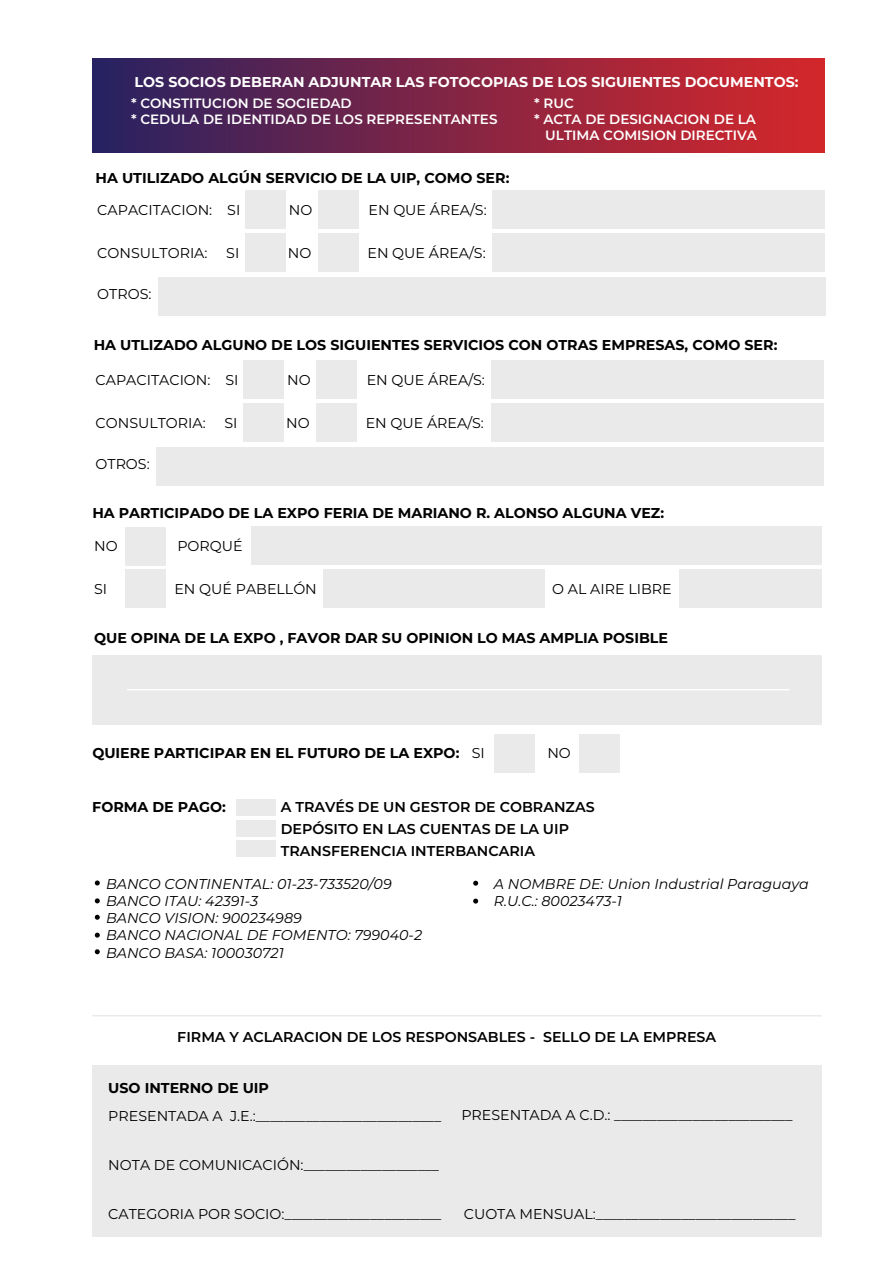
<style>
.page{position:relative;width:893px;height:1263px;background:#fff}
.page>*{position:absolute;margin:0;border:0;box-sizing:border-box;transform-origin:0 0}
.t1{font:14.25px "Montserrat";color:#000}
.t2{font:700 14.25px "Montserrat";color:#000}
.t3{font:italic 14.25px/17.1px "Montserrat";color:#000}
.t4{font:600 14.25px/21.6px "Montserrat";color:#000}
.t5{font:700 14.25px "Montserrat";color:#fff}
.t6{font:600 13.5px/16.2px "Montserrat";color:#fff}
.s1{font-weight:400}
</style>
<div class="page">
<div style="left:92px;top:58px;width:733px;height:94px;background:linear-gradient(to right,#2a2261,#d92729)"></div>
<div style="left:92px;top:655px;width:730px;height:69px;background:#eaeaea"></div>
<hr style="left:127px;top:689px;width:663px;height:1px;background:#fff">
<div style="left:158px;top:277px;width:667px;height:39px;background:#eaeaea"></div>
<div style="left:493px;top:191px;width:332px;height:38px;background:#eaeaea"></div>
<div style="left:318px;top:191px;width:40px;height:38px;background:#eaeaea"></div>
<div style="left:245px;top:191px;width:40px;height:38px;background:#eaeaea"></div>
<div style="left:580px;top:734px;width:40px;height:38px;background:#eaeaea"></div>
<div style="left:495px;top:734px;width:40px;height:38px;background:#eaeaea"></div>
<div style="left:493px;top:234px;width:332px;height:38px;background:#eaeaea"></div>
<div style="left:318px;top:234px;width:40px;height:38px;background:#eaeaea"></div>
<div style="left:245px;top:234px;width:40px;height:38px;background:#eaeaea"></div>
<div style="left:156px;top:447px;width:667px;height:38px;background:#eaeaea"></div>
<div style="left:491px;top:360px;width:332px;height:39px;background:#eaeaea"></div>
<div style="left:317px;top:360px;width:40px;height:39px;background:#eaeaea"></div>
<div style="left:243px;top:360px;width:41px;height:39px;background:#eaeaea"></div>
<div style="left:491px;top:403px;width:332px;height:39px;background:#eaeaea"></div>
<div style="left:317px;top:403px;width:40px;height:39px;background:#eaeaea"></div>
<div style="left:243px;top:403px;width:41px;height:39px;background:#eaeaea"></div>
<div style="left:251px;top:526px;width:571px;height:39px;background:#eaeaea"></div>
<div style="left:125px;top:527px;width:40px;height:39px;background:#eaeaea"></div>
<div style="left:125px;top:569px;width:40px;height:39px;background:#eaeaea"></div>
<div style="left:323px;top:569px;width:222px;height:39px;background:#eaeaea"></div>
<div style="left:680px;top:569px;width:142px;height:39px;background:#eaeaea"></div>
<div style="left:237px;top:799px;width:39px;height:16px;background:#eaeaea"></div>
<div style="left:237px;top:820px;width:39px;height:16px;background:#eaeaea"></div>
<div style="left:237px;top:840px;width:39px;height:17px;background:#eaeaea"></div>
<hr style="left:92px;top:1015px;width:730px;height:1px;background:#eaeaea">
<div style="left:92px;top:1066px;width:730px;height:171px;background:#eaeaea"></div>
<svg style="left:95px;top:880px;width:5px;height:5px"></svg>
<svg style="left:95px;top:898px;width:5px;height:5px"></svg>
<svg style="left:95px;top:915px;width:5px;height:5px"></svg>
<svg style="left:95px;top:933px;width:5px;height:5px"></svg>
<svg style="left:95px;top:949px;width:5px;height:5px"></svg>
<svg style="left:473px;top:881px;width:5px;height:5px"></svg>
<svg style="left:473px;top:898px;width:5px;height:5px"></svg>
<p class="t5" style="left:135px;top:72px;width:665px">LOS SOCIOS DEBERAN ADJUNTAR LAS FOTOCOPIAS DE LOS SIGUIENTES DOCUMENTOS:</p>
<p class="t6" style="left:131px;top:94px;width:368px">* CONSTITUCION DE SOCIEDAD<br>* CEDULA DE IDENTIDAD DE LOS REPRESENTANTES</p>
<p class="t2" style="left:96px;top:168px;width:415px">HA UTILIZADO ALGÚN SERVICIO DE LA UIP, COMO SER:</p>
<p class="t1" style="left:97px;top:200px;width:145px">CAPACITACION: SI</p>
<p class="t1" style="left:289px;top:200px;width:25px">NO</p>
<p class="t1" style="left:368px;top:200px;width:120px">EN QUE ÁREA/S:</p>
<p class="t1" style="left:97px;top:243px;width:112px">CONSULTORIA:</p>
<p class="t1" style="left:226px;top:243px;width:15px">SI</p>
<p class="t1" style="left:288px;top:243px;width:25px">NO</p>
<p class="t1" style="left:367px;top:243px;width:120px">EN QUE ÁREA/S:</p>
<p class="t1" style="left:97px;top:285px;width:56px">OTROS:</p>
<p class="t6" style="left:534px;top:94px;width:41px">* RUC</p>
<p class="t6" style="left:534px;top:111px;width:223px">* ACTA DE DESIGNACION DE LA</p>
<p class="t6" style="left:545px;top:127px;width:213px">ULTIMA COMISION DIRECTIVA</p>
<p class="t2" style="left:94px;top:335px;width:685px">HA UTLIZADO ALGUNO DE LOS SIGUIENTES SERVICIOS CON OTRAS EMPRESAS, COMO SER:</p>
<p class="t1" style="left:96px;top:370px;width:145px">CAPACITACION: SI</p>
<p class="t1" style="left:287px;top:370px;width:25px">NO</p>
<p class="t1" style="left:367px;top:370px;width:120px">EN QUE ÁREA/S:</p>
<p class="t1" style="left:96px;top:413px;width:112px">CONSULTORIA:</p>
<p class="t1" style="left:224px;top:413px;width:15px">SI</p>
<p class="t1" style="left:286px;top:413px;width:25px">NO</p>
<p class="t1" style="left:366px;top:413px;width:120px">EN QUE ÁREA/S:</p>
<p class="t1" style="left:96px;top:454px;width:56px">OTROS:</p>
<p class="t2" style="left:92px;top:502px;width:573px">HA PARTICIPADO DE LA EXPO FERIA DE MARIANO R. ALONSO ALGUNA VEZ:</p>
<p class="t1" style="left:94px;top:536px;width:25px">NO</p>
<p class="t1" style="left:177px;top:536px;width:67px">PORQUÉ</p>
<p class="t1" style="left:94px;top:579px;width:15px">SI</p>
<p class="t1" style="left:174px;top:579px;width:144px">EN QUÉ PABELLÓN</p>
<p class="t1" style="left:552px;top:579px;width:121px">O AL AIRE LIBRE</p>
<p class="t2" style="left:94px;top:627px;width:576px">QUE OPINA DE LA EXPO , FAVOR DAR SU OPINION LO MAS AMPLIA POSIBLE</p>
<p class="t2" style="left:92px;top:742px;width:394px">QUIERE PARTICIPAR EN EL FUTURO DE LA EXPO: <span class="s1">SI</span></p>
<p class="t1" style="left:547px;top:743px;width:25px">NO</p>
<p class="t2" style="left:92px;top:796px;width:135px">FORMA DE PAGO:</p>
<p class="t4" style="left:281px;top:796px;width:315px">A TRAVÉS DE UN GESTOR DE COBRANZAS<br>DEPÓSITO EN LAS CUENTAS DE LA UIP<br>TRANSFERENCIA INTERBANCARIA</p>
<p class="t3" style="left:106px;top:875px;width:318px">BANCO CONTINENTAL: 01-23-733520/09<br>BANCO ITAU: 42391-3<br>BANCO VISION: 900234989<br>BANCO NACIONAL DE FOMENTO: 799040-2<br>BANCO BASA: 100030721</p>
<p class="t3" style="left:494px;top:875px;width:317px">A NOMBRE DE: Union Industrial Paraguaya<br>R.U.C.: 80023473-1</p>
<p class="t4" style="left:177px;top:1026px;width:540px">FIRMA Y ACLARACION DE LOS RESPONSABLES - SELLO DE LA EMPRESA</p>
<p class="t2" style="left:108px;top:1077px;width:162px">USO INTERNO DE UIP</p>
<p class="t1" style="left:108px;top:1106px;width:334px">PRESENTADA A J.E.:__________________________</p>
<p class="t1" style="left:108px;top:1155px;width:332px">NOTA DE COMUNICACIÓN:___________________</p>
<p class="t1" style="left:108px;top:1204px;width:335px">CATEGORIA POR SOCIO:______________________</p>
<p class="t1" style="left:464px;top:1204px;width:333px">CUOTA MENSUAL:____________________________</p>
<p class="t1" style="left:461px;top:1105px;width:333px">PRESENTADA A C.D.: _________________________</p>
</div>
